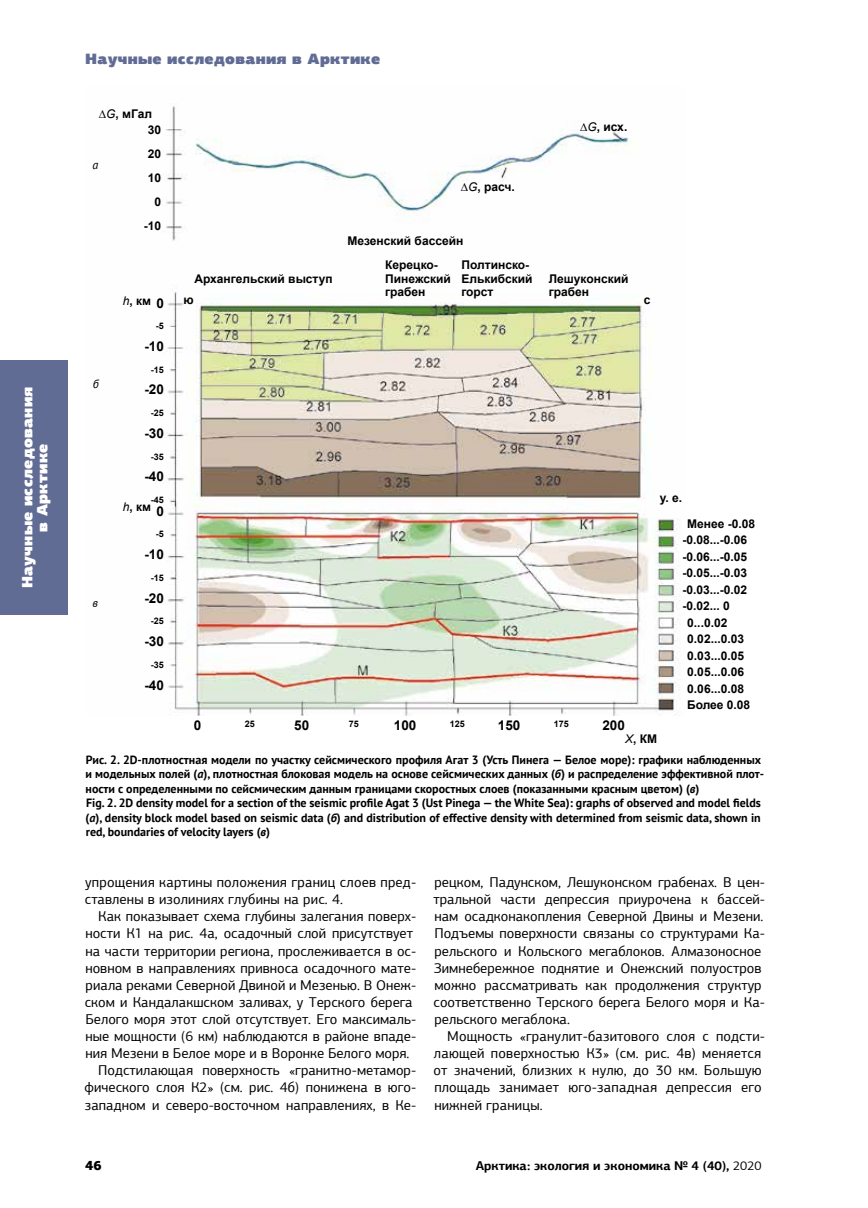
<style>
.page{position:relative;width:868px;height:1208px;background:#fff}
.page>*{position:absolute;margin:0;border:0;box-sizing:border-box;transform-origin:0 0}
.t1{font:900 15px "PF Agora Sans Pro";letter-spacing:.02em;color:#616c95}
.t2{font:900 15px/15px "PF Agora Sans Pro";letter-spacing:.02em;color:#fff;text-align:center}
.t3{font:14.25px/17.1px "PF Agora Sans Pro";color:#000}
.t4{font:700 13.5px "Arial";color:#000}
.t5{font:900 13.5px "PF Agora Sans Pro";color:#000}
.t6{font:700 12.75px "PF Agora Sans Pro";color:#000}
.t7{font:700 12px/14.4px "PT Sans";color:#000}
.t8{font:700 12px/13.5px "Arial";color:#000}
.t9{font:italic 12px "PT Sans";color:#000}
.t10{font:700 9px "Arial";color:#000}
.s1{font-weight:400}
.s2{font-weight:400;font-style:italic}
.s3{font-style:italic}
</style>
<div class="page">
<div style="left:0;top:360px;width:68px;height:254px;background:#616c95"></div>
<img style="left:161px;top:106px;width:519px;height:609px">
<p class="t2" style="left:20px;top:588px;width:203px;rotate:-90deg">Научные исследования в Арктике</p>
<p class="t1" style="left:85px;top:48px;width:297px">Научные исследования в Арктике</p>
<p class="t8" style="left:99px;top:107px;width:55px"><span class="s1">∆</span><span class="s2">G</span>, мГал</p>
<p class="t9" style="left:92px;top:157px;width:7px">а</p>
<p class="t8" style="left:144px;top:118px;width:19px;line-height:24px;text-align:right">30<br>20<br>10<br>0 -10</p>
<p class="t9" style="left:93px;top:376px;width:7px">б</p>
<p class="t9" style="left:93px;top:595px;width:7px">в</p>
<p class="t8" style="left:123px;top:294px;width:30px"><span class="s2">h</span>, км</p>
<p class="t4" style="left:156px;top:294px;width:9px">0</p>
<p class="t10" style="left:156px;top:319px;width:10px">-5</p>
<p class="t4" style="left:144px;top:336px;width:21px">-10</p>
<p class="t10" style="left:151px;top:363px;width:15px">-15</p>
<p class="t4" style="left:144px;top:380px;width:21px">-20</p>
<p class="t10" style="left:151px;top:406px;width:15px">-25</p>
<p class="t4" style="left:144px;top:423px;width:21px">-30</p>
<p class="t10" style="left:151px;top:450px;width:15px">-35</p>
<p class="t4" style="left:144px;top:467px;width:21px">-40</p>
<p class="t10" style="left:151px;top:493px;width:15px">-45</p>
<p class="t4" style="left:156px;top:502px;width:9px">0</p>
<p class="t10" style="left:156px;top:528px;width:10px">-5</p>
<p class="t4" style="left:144px;top:545px;width:21px">-10</p>
<p class="t10" style="left:151px;top:571px;width:15px">-15</p>
<p class="t4" style="left:144px;top:588px;width:21px">-20</p>
<p class="t10" style="left:151px;top:615px;width:15px">-25</p>
<p class="t4" style="left:144px;top:632px;width:21px">-30</p>
<p class="t10" style="left:151px;top:658px;width:15px">-35</p>
<p class="t4" style="left:144px;top:675px;width:21px">-40</p>
<p class="t8" style="left:123px;top:500px;width:30px"><span class="s2">h</span>, км</p>
<p class="t8" style="left:460px;top:180px;width:56px"><span class="s1">∆</span><span class="s2">G</span>, расч.</p>
<p class="t8" style="left:347px;top:234px;width:117px">Мезенский бассейн</p>
<p class="t8" style="left:580px;top:120px;width:49px"><span class="s1">∆</span><span class="s2">G</span>, исх.</p>
<p class="t8" style="left:385px;top:258px;width:67px">Керецко-<br>Пинежский грабен</p>
<p class="t8" style="left:461px;top:258px;width:73px">Полтинско-<br>Елькибский горст</p>
<p class="t8" style="left:194px;top:272px;width:140px">Архангельский выступ</p>
<p class="t8" style="left:548px;top:272px;width:81px">Лешуконский грабен</p>
<p class="t8" style="left:183px;top:293px;width:12px">ю</p>
<p class="t8" style="left:643px;top:293px;width:8px">c</p>
<p class="t4" style="left:194px;top:716px;width:9px">0</p>
<p class="t10" style="left:245px;top:717px;width:12px">25</p>
<p class="t4" style="left:294px;top:716px;width:17px">50</p>
<p class="t10" style="left:348px;top:717px;width:12px">75</p>
<p class="t4" style="left:394px;top:716px;width:24px">100</p>
<p class="t10" style="left:450px;top:717px;width:17px">125</p>
<p class="t4" style="left:498px;top:716px;width:24px">150</p>
<p class="t10" style="left:554px;top:717px;width:17px">175</p>
<p class="t4" style="left:602px;top:716px;width:24px">200</p>
<p class="t8" style="left:660px;top:491px;width:24px">у. е.</p>
<p class="t8" style="left:687px;top:517px;width:69px">Менее -0.08</p>
<p class="t8" style="left:682px;top:533px;width:66px">-0.08...-0.06</p>
<p class="t8" style="left:682px;top:550px;width:66px">-0.06...-0.05</p>
<p class="t8" style="left:682px;top:566px;width:66px">-0.05...-0.03</p>
<p class="t8" style="left:682px;top:583px;width:66px">-0.03...-0.02</p>
<p class="t8" style="left:682px;top:599px;width:49px">-0.02... 0</p>
<p class="t8" style="left:687px;top:616px;width:42px">0...0.02</p>
<p class="t8" style="left:687px;top:632px;width:58px">0.02...0.03</p>
<p class="t8" style="left:687px;top:649px;width:58px">0.03...0.05</p>
<p class="t8" style="left:687px;top:665px;width:58px">0.05...0.06</p>
<p class="t8" style="left:687px;top:682px;width:58px">0.06...0.08</p>
<p class="t8" style="left:687px;top:698px;width:65px">Более 0.08</p>
<p class="t8" style="left:625px;top:732px;width:33px"><span class="s2">Х</span>, КМ</p>
<p class="t7" style="left:86px;top:752px;width:679px">Рис. 2. 2D-плотностная модели по участку сейсмического профиля Агат 3 (Усть Пинега — Белое море): графики наблюденных и модельных полей (<span class="s3">а</span>), плотностная блоковая модель на основе сейсмических данных (<span class="s3">б</span>) и распределение эффективной плот&shy;ности с определенными по сейсмическим данным границами скоростных слоев (показанными красным цветом) (<span class="s3">в</span>)<br>Fig. 2. 2D density model for a section of the seismic profile Agat 3 (Ust Pinega — the White Sea): graphs of observed and model fields (<span class="s3">a</span>), density block model based on seismic data (<span class="s3">б</span>) and distribution of effective density with determined from seismic data, shown in red, boundaries of velocity layers (<span class="s3">в</span>)</p>
<p class="t3" style="left:433px;top:873px;width:333px">рецком, Падунском, Лешуконском грабенах. В цен&shy;тральной части депрессия приурочена к бассей&shy;нам осадконакопления Северной Двины и Мезени.<br>Подъемы поверхности связаны со структурами Ка&shy;рельского и Кольского мегаблоков. Алмазоносное Зимнебережное поднятие и Онежский полуостров можно рассматривать как продолжения структур соответственно Терского берега Белого моря и Ка&shy;рельского мегаблока.</p>
<p class="t3" style="left:433px;top:1027px;width:333px;text-indent:14px">Мощность «гранулит-базитового слоя с подсти&shy;лающей поверхностью К3» (см. рис. 4в) меняется от значений, близких к нулю, до 30 км. Большую площадь занимает юго-западная депрессия его нижней границы.</p>
<p class="t3" style="left:85px;top:873px;width:333px">упрощения картины положения границ слоев пред&shy;ставлены в изолиниях глубины на рис. 4.</p>
<p class="t3" style="left:98px;top:908px;width:319px">Как показывает схема глубины залегания поверх-</p>
<p class="t3" style="left:85px;top:925px;width:329px">ности К1 на рис. 4а, осадочный слой присутствует</p>
<p class="t3" style="left:85px;top:942px;width:332px">на части территории региона, прослеживается в ос-</p>
<p class="t3" style="left:85px;top:959px;width:332px">новном в направлениях привноса осадочного мате-</p>
<p class="t3" style="left:86px;top:976px;width:332px">риала реками Северной Двиной и Мезенью. В Онеж-</p>
<p class="t3" style="left:85px;top:993px;width:329px">ском и Кандалакшском заливах, у Терского берега</p>
<p class="t3" style="left:86px;top:1010px;width:332px">Белого моря этот слой отсутствует. Его максималь-</p>
<p class="t3" style="left:85px;top:1027px;width:332px">ные мощности (6 км) наблюдаются в районе впаде-</p>
<p class="t3" style="left:85px;top:1044px;width:325px">ния Мезени в Белое море и в Воронке Белого моря.</p>
<p class="t3" style="left:98px;top:1062px;width:319px">Подстилающая поверхность «гранитно-метамор-</p>
<p class="t3" style="left:85px;top:1079px;width:333px">фического слоя К2» (см. рис. 4б) понижена в юго-</p>
<p class="t3" style="left:85px;top:1096px;width:333px">западном и северо-восточном направлениях, в Ке-</p>
<p class="t5" style="left:85px;top:1156px;width:18px">46</p>
<p class="t6" style="left:475px;top:1157px;width:287px">Арктика: экология и экономика № 4 (40), <span class="s1">2020</span></p>
</div>
